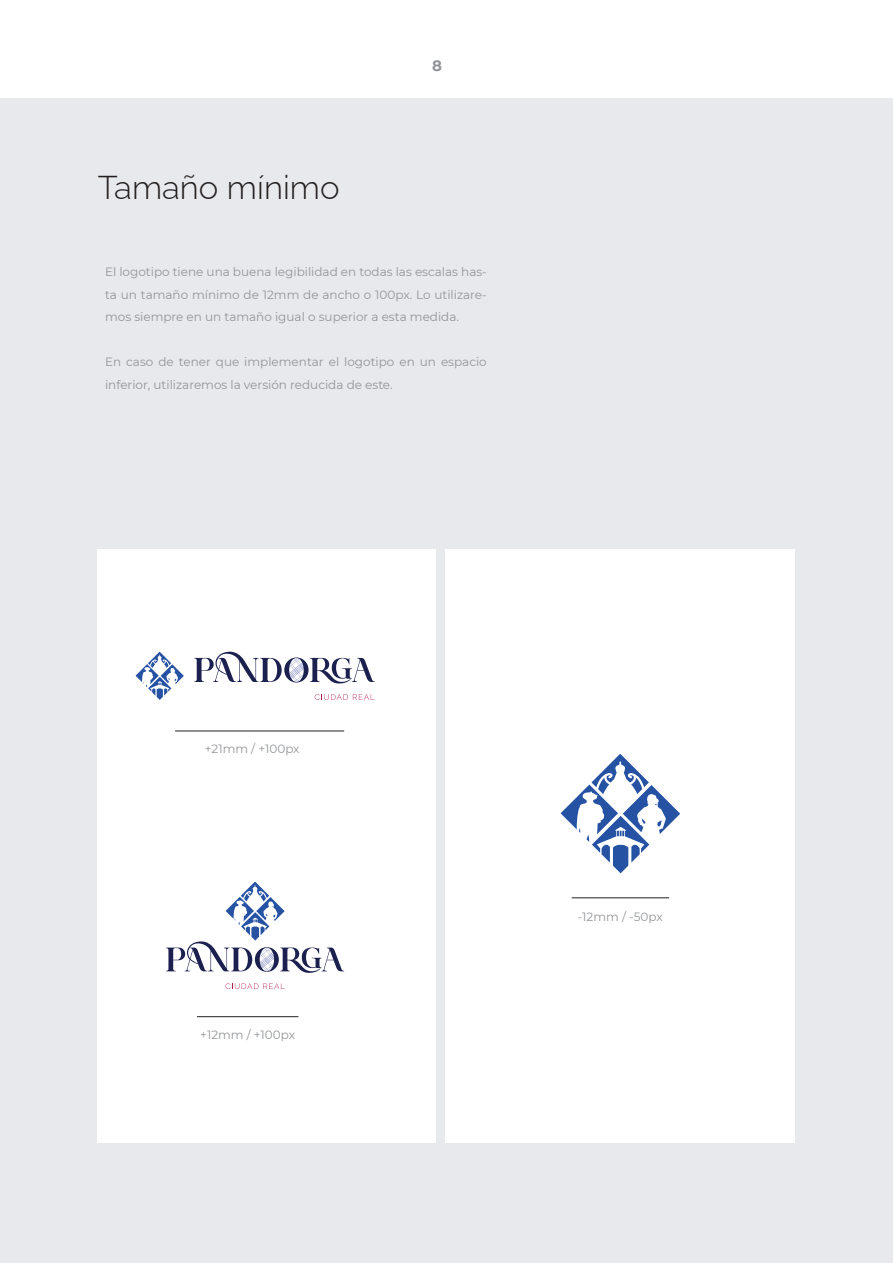
<style>
.page{position:relative;width:893px;height:1263px;background:#fff}
.page>*{position:absolute;margin:0;border:0;box-sizing:border-box;transform-origin:0 0}
.t1{font:300 33px "Raleway";color:#231f20}
.t2{font:700 15px "Montserrat";color:#939598}
.t3{font:12px/22.5px "Montserrat";color:#939598;text-align:justify}
</style>
<div class="page">
<div style="left:0;top:98px;width:893px;height:1165px;background:#e8e9ed"></div>
<div style="left:98px;top:549px;width:338px;height:593px;background:#fff"></div>
<div style="left:446px;top:549px;width:349px;height:593px;background:#fff"></div>
<hr style="left:175px;top:731px;width:169px;height:1px;background:#231f20">
<hr style="left:197px;top:1016px;width:101px;height:1px;background:#231f20">
<hr style="left:572px;top:897px;width:97px;height:1px;background:#231f20">
<svg style="left:226px;top:983px;width:59px;height:6px"></svg>
<svg style="left:166px;top:881px;width:178px;height:92px"></svg>
<svg style="left:136px;top:652px;width:48px;height:48px"></svg>
<svg style="left:315px;top:694px;width:59px;height:6px"></svg>
<svg style="left:194px;top:652px;width:181px;height:32px"></svg>
<svg style="left:561px;top:754px;width:119px;height:119px"></svg>
<p class="t1" style="left:98px;top:161px;width:243px">Tamaño mínimo</p>
<p class="t2" style="left:432px;top:55px;width:11px">8</p>
<p class="t3" style="left:105px;top:260px;width:383px">El logotipo tiene una buena legibilidad en todas las escalas has&shy;ta un tamaño mínimo de 12mm de ancho o 100px. Lo utilizare&shy;mos siempre en un tamaño igual o superior a esta medida.</p>
<p class="t3" style="left:105px;top:350px;width:383px">En caso de tener que implementar el logotipo en un espacio inferior, utilizaremos la versión reducida de este.</p>
<p class="t3" style="left:205px;top:737px;width:96px">+21mm / +100px</p>
<p class="t3" style="left:200px;top:1023px;width:96px">+12mm / +100px</p>
<p class="t3" style="left:578px;top:904px;width:86px">-12mm / -50px</p>
</div>
